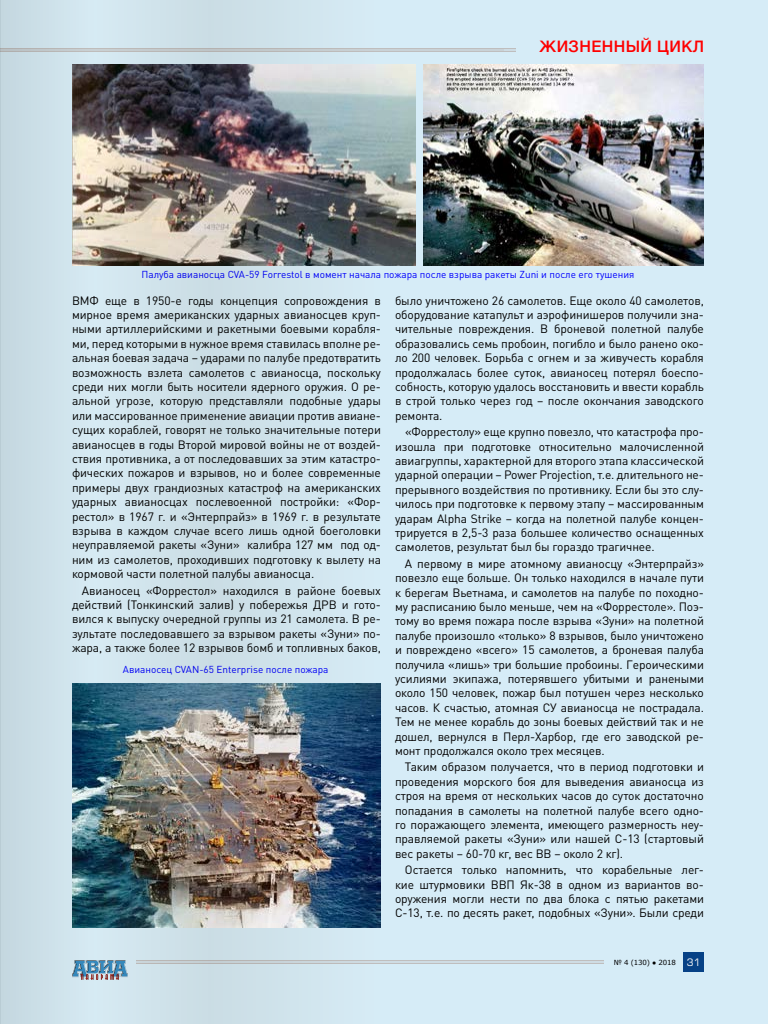
<style>
.page{position:relative;width:768px;height:1024px;background:#fff}
.page>*{position:absolute;margin:0;border:0;box-sizing:border-box;transform-origin:0 0}
.t1{font:500 16px "Helvetica Neue Cyr";letter-spacing:.025em;color:#f00}
.t2{font:12px/14.4px "DIN Pro";letter-spacing:-.01em;color:#000;text-align:justify}
.t3{font:10px "DIN Pro";color:#00f}
.t4{font:7px "Verdana";letter-spacing:-.02em;color:#000}
.s1{font-family:"Europe C";font-size:10px;color:#fffefd}
</style>
<div class="page">
<img style="left:0;top:0;width:768px;height:1024px">
<h1 class="t1" style="left:540px;top:38px;width:166px">ЖИЗНЕННЫЙ ЦИКЛ</h1>
<p class="t3" style="left:142px;top:267px;width:494px">Палуба авианосца CVA-59 Forrestol в момент начала пожара после взрыва ракеты Zuni и после его тушения</p>
<p class="t2" style="left:72px;top:292px;width:311px">ВМФ еще в 1950-е годы концепция сопровождения в мирное время американских ударных авианосцев круп&shy;ными артиллерийскими и ракетными боевыми корабля&shy;ми, перед которыми в нужное время ставилась вполне ре&shy;альная боевая задача – ударами по палубе предотвратить возможность взлета самолетов с авианосца, поскольку среди них могли быть носители ядерного оружия. О ре&shy;альной угрозе, которую представляли подобные удары или массированное применение авиации против авиане&shy;сущих кораблей, говорят не только значительные потери авианосцев в годы Второй мировой войны не от воздей&shy;ствия противника, а от последовавших за этим катастро&shy;фических пожаров и взрывов, но и более современные примеры двух грандиозных катастроф на американских ударных авианосцах послевоенной постройки: «Фор&shy;рестол» в 1967 г. и «Энтерпрайз» в 1969 г. в результате взрыва в каждом случае всего лишь одной боеголовки неуправляемой ракеты «Зуни» калибра 127 мм под од&shy;ним из самолетов, проходивших подготовку к вылету на кормовой части полетной палубы авианосца.</p>
<p class="t2" style="left:72px;top:582px;width:311px;text-indent:10px">Авианосец «Форрестол» находился в районе боевых действий (Тонкинский залив) у побережья ДРВ и гото&shy;вился к выпуску очередной группы из 21 самолета. В ре&shy;зультате последовавшего за взрывом ракеты «Зуни» по&shy;жара, а также более 12 взрывов бомб и топливных баков,</p>
<p class="t3" style="left:123px;top:661px;width:207px">Авианосец CVAN-65 Enterprise после пожара</p>
<p class="t2" style="left:395px;top:292px;width:311px">было уничтожено 26 самолетов. Еще около 40 самолетов, оборудование катапульт и аэрофинишеров получили зна&shy;чительные повреждения. В броневой полетной палубе образовались семь пробоин, погибло и было ранено око&shy;ло 200 человек. Борьба с огнем и за живучесть корабля продолжалась более суток, авианосец потерял боеспо&shy;собность, которую удалось восстановить и ввести корабль в строй только через год – после окончания заводского ремонта.</p>
<p class="t2" style="left:395px;top:423px;width:311px;text-indent:10px">«Форрестолу» еще крупно повезло, что катастрофа про&shy;изошла при подготовке относительно малочисленной авиагруппы, характерной для второго этапа классической ударной операции – Power Projection, т.е. длительного не&shy;прерывного воздействия по противнику. Если бы это слу&shy;чилось при подготовке к первому этапу – массированным ударам Alpha Strike – когда на полетной палубе концен&shy;трируется в 2,5-3 раза большее количество оснащенных самолетов, результат был бы гораздо трагичнее.</p>
<p class="t2" style="left:395px;top:555px;width:311px;text-indent:10px">А первому в мире атомному авианосцу «Энтерпрайз» повезло еще больше. Он только находился в начале пути к берегам Вьетнама, и самолетов на палубе по походно&shy;му расписанию было меньше, чем на «Форрестоле». Поэ&shy;тому во время пожара после взрыва «Зуни» на полетной палубе произошло «только» 8 взрывов, было уничтожено и повреждено «всего» 15 самолетов, а броневая палуба получила «лишь» три большие пробоины. Героическими усилиями экипажа, потерявшего убитыми и ранеными около 150 человек, пожар был потушен через несколько часов. К счастью, атомная СУ авианосца не пострадала.<br>Тем не менее корабль до зоны боевых действий так и не дошел, вернулся в Перл-Харбор, где его заводской ре&shy;монт продолжался около трех месяцев.</p>
<p class="t2" style="left:395px;top:759px;width:311px;text-indent:10px">Таким образом получается, что в период подготовки и проведения морского боя для выведения авианосца из строя на время от нескольких часов до суток достаточно попадания в самолеты на полетной палубе всего одно&shy;го поражающего элемента, имеющего размерность неу&shy;правляемой ракеты «Зуни» или нашей С-13 (стартовый вес ракеты – 60-70 кг, вес ВВ – около 2 кг).</p>
<p class="t2" style="left:395px;top:861px;width:311px;text-indent:10px">Остается только напомнить, что корабельные лег&shy;кие штурмовики ВВП Як-38 в одном из вариантов во&shy;оружения могли нести по два блока с пятью ракетами С-13, т.е. по десять ракет, подобных «Зуни». Были среди</p>
<p class="t4" style="left:614px;top:958px;width:88px">№ 4 (130) ● 2018 <span class="s1">31</span></p>
</div>
